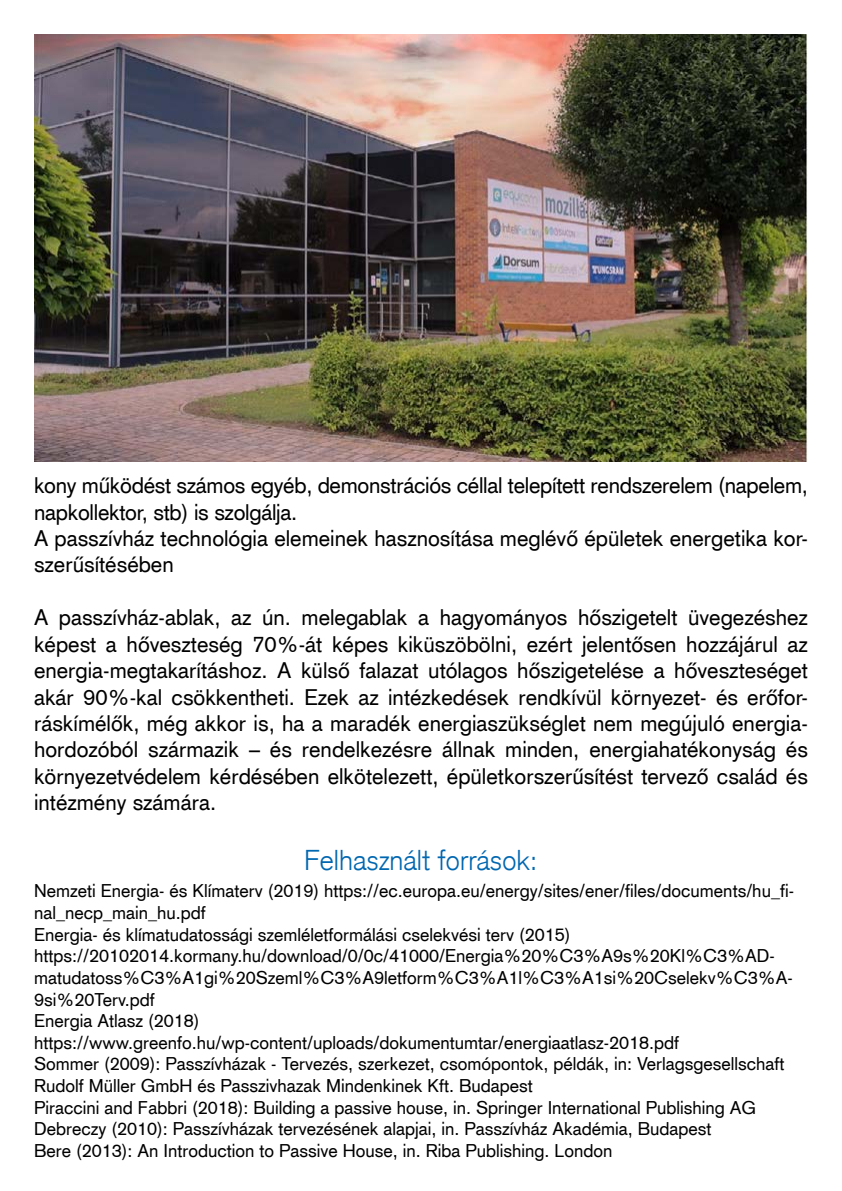
<style>
.page{position:relative;width:842px;height:1191px;background:#fff}
.page>*{position:absolute;margin:0;border:0;box-sizing:border-box;transform-origin:0 0}
.t1{font:300 28px "Akzidenz Grotesk CE";color:#0067b1}
.t2{font:22px/26.4px "Akzidenz Grotesk CE";color:#000}
.t3{font:18px/21.6px "Akzidenz Grotesk CE";color:#000}
</style>
<div class="page">
<img style="left:34px;top:34px;width:774px;height:427px">
<p class="t2" style="left:34px;top:472px;width:775px">kony működést számos egyéb, demonstrációs céllal telepített rendszerelem (napelem, napkollektor, stb) is szolgálja.<br>A passzívház technológia elemeinek hasznosítása meglévő épületek energetika kor&shy;szerűsítésében</p>
<p class="t2" style="left:34px;top:604px;width:775px;text-align:justify">A passzívház-ablak, az ún. melegablak a hagyományos hőszigetelt üvegezéshez képest a hőveszteség 70%-át képes kiküszöbölni, ezért jelentősen hozzájárul az energia-megtakarításhoz. A külső falazat utólagos hőszigetelése a hőveszteséget akár 90%-kal csökkentheti. Ezek az intézkedések rendkívül környezet- és erőfor&shy;ráskímélők, még akkor is, ha a maradék energiaszükséglet nem megújuló energia&shy;hordozóból származik – és rendelkezésre állnak minden, energiahatékonyság és környezetvédelem kérdésében elkötelezett, épületkorszerűsítést tervező család és intézmény számára.</p>
<h1 class="t1" style="left:304px;top:842px;width:235px">Felhasznált források:</h1>
<p class="t3" style="left:34px;top:880px;width:761px">Nemzeti Energia- és Klímaterv (2019) https://ec.europa.eu/energy/sites/ener/files/documents/hu_fi&shy;nal_necp_main_hu.pdf<br>Energia- és klímatudatossági szemléletformálási cselekvési terv (2015) https://20102014.kormany.hu/download/0/0c/41000/Energia%20%C3%A9s%20Kl%C3%AD&shy;matudatoss%C3%A1gi%20Szeml%C3%A9letform%C3%A1l%C3%A1si%20Cselekv%C3%A-9si%20Terv.pdf<br>Energia Atlasz (2018) https://www.greenfo.hu/wp-content/uploads/dokumentumtar/energiaatlasz-2018.pdf<br>Sommer (2009): Passzívházak - Tervezés, szerkezet, csomópontok, példák, in: Verlagsgesellschaft Rudolf Müller GmbH és Passzivhazak Mindenkinek Kft. Budapest<br>Piraccini and Fabbri (2018): Building a passive house, in. Springer International Publishing AG Debreczy (2010): Passzívházak tervezésének alapjai, in. Passzívház Akadémia, Budapest<br>Bere (2013): An Introduction to Passive House, in. Riba Publishing. London</p>
</div>
